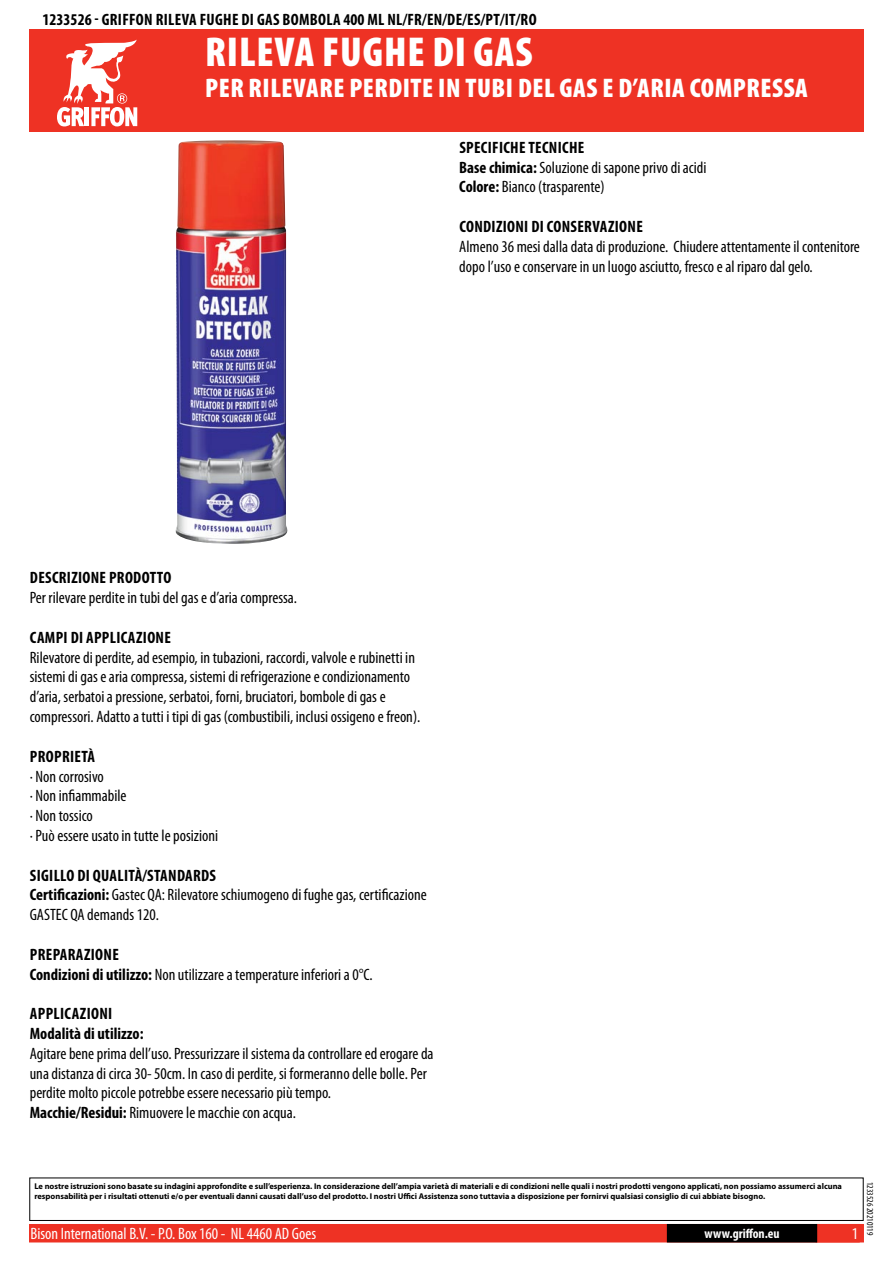
<style>
.page{position:relative;width:893px;height:1263px;background:#fff}
.page>*{position:absolute;margin:0;border:0;box-sizing:border-box;transform-origin:0 0}
.t1{font:900 condensed 42px "Myriad Pro";letter-spacing:.02em;color:#fff}
.t2{font:900 condensed 27px "Myriad Pro";letter-spacing:.02em;color:#fff}
.t3{font:condensed 16.5px/19.8px "Myriad Pro";color:#000}
.t4{font:700 condensed 16.5px/19.8px "Myriad Pro";letter-spacing:.02em;color:#000}
.t5{font:condensed 16.5px "Myriad Pro";color:#fff}
.t6{font:700 condensed 13.5px "Myriad Pro";color:#fff}
.t7{font:condensed 9px "Myriad Pro";color:#000}
.t8{font:700 8.4px/10.1px "Myriad Pro";color:#000}
.s1{font-weight:700}
</style>
<div class="page">
<div style="left:30px;top:1225px;width:833px;height:17px;background:#ee3224"></div>
<div style="left:29px;top:1224px;width:835px;height:18px;border:2px solid #ee3224"></div>
<div style="left:816px;top:1224px;width:44px;height:18px;border:2px solid #ee3224"></div>
<div style="left:668px;top:1225px;width:148px;height:17px;background:#000"></div>
<div style="left:667px;top:1224px;width:150px;height:18px;border:2px solid #000"></div>
<div style="left:29px;top:1177px;width:835px;height:44px;border:1px solid #000"></div>
<div style="left:30px;top:30px;width:834px;height:102px;background:#ee3224"></div>
<svg style="left:57px;top:39px;width:80px;height:87px"></svg>
<img style="left:175px;top:140px;width:113px;height:404px">
<p class="t4" style="left:43px;top:9px;width:487px">1233526 - GRIFFON RILEVA FUGHE DI GAS BOMBOLA 400 ML NL/FR/EN/DE/ES/PT/IT/RO</p>
<h1 class="t1" style="left:205px;top:25px;width:329px">RILEVA FUGHE DI GAS</h1>
<h2 class="t2" style="left:205px;top:70px;width:604px">PER RILEVARE PERDITE IN TUBI DEL GAS E D’ARIA COMPRESSA</h2>
<p class="t3" style="left:459px;top:137px;width:249px"><span class="s1">SPECIFICHE TECNICHE<br>BASE CHIMICA:</span> Soluzione di sapone privo di acidi<br><span class="s1">COLORE:</span> Bianco (trasparente)</p>
<p class="t4" style="left:459px;top:216px;width:185px">CONDIZIONI DI CONSERVAZIONE</p>
<p class="t3" style="left:459px;top:236px;width:402px">Almeno 36 mesi dalla data di produzione. Chiudere attentamente il contenitore dopo l’uso e conservare in un luogo asciutto, fresco e al riparo dal gelo.</p>
<p class="t4" style="left:30px;top:568px;width:143px">DESCRIZIONE PRODOTTO</p>
<p class="t3" style="left:30px;top:588px;width:269px">Per rilevare perdite in tubi del gas e d’aria compressa.</p>
<p class="t4" style="left:30px;top:627px;width:143px">CAMPI DI APPLICAZIONE</p>
<p class="t3" style="left:30px;top:647px;width:392px">Rilevatore di perdite, ad esempio, in tubazioni, raccordi, valvole e rubinetti in sistemi di gas e aria compressa, sistemi di refrigerazione e condizionamento d’aria, serbatoi a pressione, serbatoi, forni, bruciatori, bombole di gas e compressori. Adatto a tutti i tipi di gas (combustibili, inclusi ossigeno e freon).</p>
<p class="t4" style="left:30px;top:746px;width:67px">PROPRIETÀ</p>
<p class="t3" style="left:30px;top:766px;width:190px">· Non corrosivo<br>· Non infiammabile<br>· Non tossico<br>· Può essere usato in tutte le posizioni</p>
<p class="t3" style="left:30px;top:865px;width:399px"><span class="s1">SIGILLO DI QUALITÀ/STANDARDS<br>CERTIFICAZIONI:</span> Gastec QA: Rilevatore schiumogeno di fughe gas, certificazione<br>GASTEC QA demands 120.</p>
<p class="t3" style="left:30px;top:944px;width:345px"><span class="s1">PREPARAZIONE<br>CONDIZIONI DI UTILIZZO:</span> Non utilizzare a temperature inferiori a 0°C.</p>
<p class="t4" style="left:30px;top:1003px;width:115px">APPLICAZIONI<br>MODALITÀ DI UTILIZZO:</p>
<p class="t3" style="left:30px;top:1043px;width:405px">Agitare bene prima dell’uso. Pressurizzare il sistema da controllare ed erogare da una distanza di circa 30- 50cm. In caso di perdite, si formeranno delle bolle. Per perdite molto piccole potrebbe essere necessario più tempo.<br><span class="s1">MACCHIE/RESIDUI:</span> Rimuovere le macchie con acqua.</p>
<p class="t8" style="left:34px;top:1181px;width:809px">Le nostre istruzioni sono basate su indagini approfondite e sull’esperienza. In considerazione dell’ampia varietà di materiali e di condizioni nelle quali i nostri prodotti vengono applicati, non possiamo assumerci alcuna responsabilità per i risultati ottenuti e/o per eventuali danni causati dall’uso del prodotto. I nostri Uffici Assistenza sono tuttavia a disposizione per fornirvi qualsiasi consiglio di cui abbiate bisogno.</p>
<p class="t5" style="left:31px;top:1224px;width:287px">Bison International B.V. - P.O. Box 160 - NL 4460 AD Goes</p>
<p class="t6" style="left:704px;top:1225px;width:77px">WWW.GRIFFON.EU</p>
<p class="t5" style="left:852px;top:1224px;width:8px">1</p>
<p class="t7" style="left:875px;top:1182px;width:55px;rotate:90deg">1233526 20210119</p>
</div>
